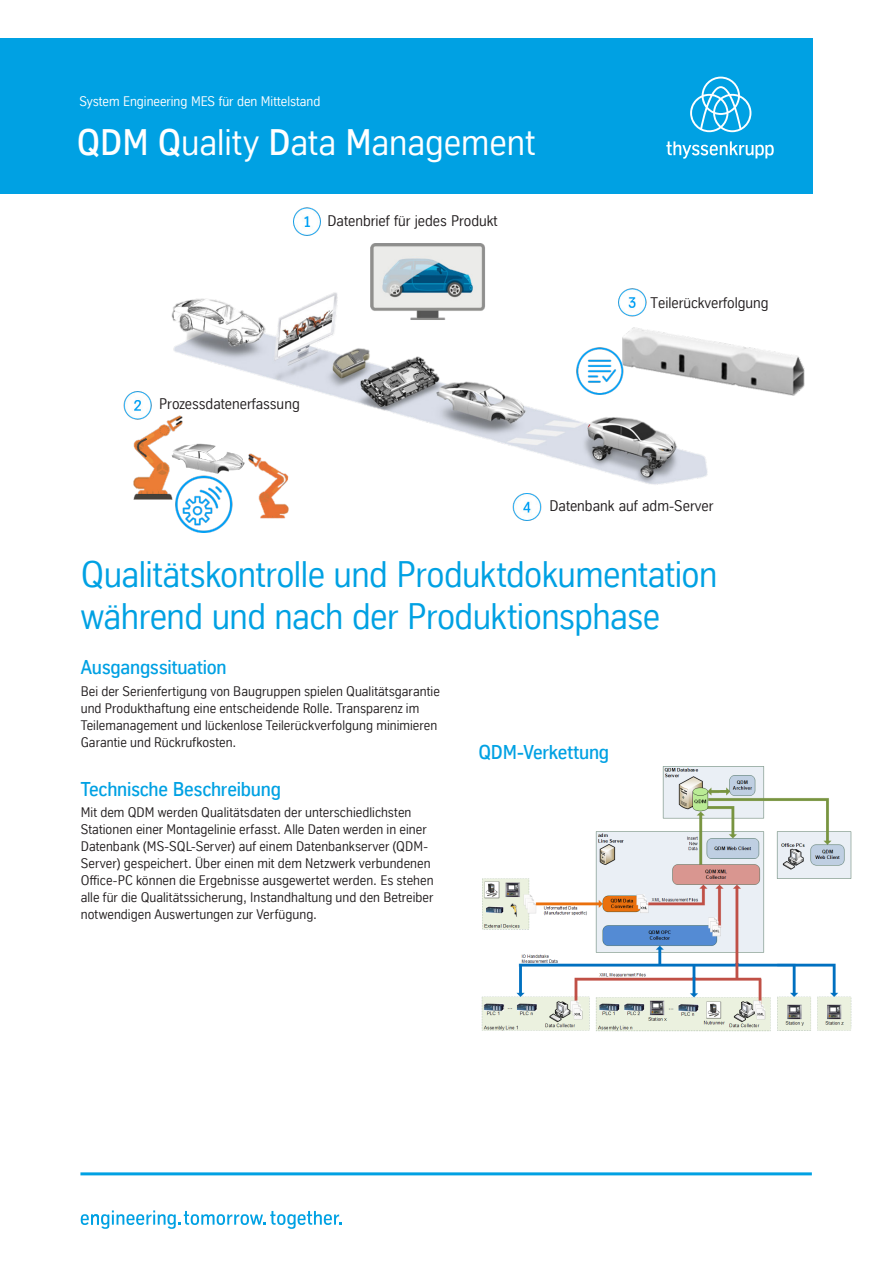
<style>
.page{position:relative;width:893px;height:1263px;background:#fff}
.page>*{position:absolute;margin:0;border:0;box-sizing:border-box;transform-origin:0 0}
.t1{font:36px/42px "TK Type";letter-spacing:-.015em;color:#00a1e3}
.t2{font:36px "TK Type";color:#fff}
.t3{font:500 19.5px "TK Type";letter-spacing:-.01em;color:#00a1e3}
.t4{font:15px "TK Type";color:#231f20}
.t5{font:13.5px/17px "TK Type";letter-spacing:.005em;color:#231f20}
.t6{font:13.5px "TK Type";color:#fff}
.s1{font-weight:500}
</style>
<div class="page">
<img style="left:123px;top:208px;width:682px;height:324px">
<img style="left:481px;top:766px;width:371px;height:266px">
<div style="left:0;top:38px;width:812px;height:155px;background:#00a1e3"></div>
<svg style="left:690px;top:77px;width:61px;height:55px"></svg>
<svg style="left:666px;top:141px;width:108px;height:18px"></svg>
<svg style="left:81px;top:1210px;width:260px;height:19px"></svg>
<hr style="left:80px;top:1172px;width:732px;height:3px;background:#00a1e3">
<p class="t6" style="left:80px;top:94px;width:242px">System Engineering MES für den Mittelstand</p>
<h1 class="t2" style="left:77px;top:122px;width:460px"><span class="s1">QDM Q</span>uality <span class="s1">D</span>ata <span class="s1">M</span>anagement</h1>
<p class="t4" style="left:327px;top:212px;width:172px">Datenbrief für jedes Produkt</p>
<p class="t4" style="left:159px;top:395px;width:142px">Prozessdatenerfassung</p>
<p class="t4" style="left:651px;top:294px;width:120px">Teilerückverfolgung</p>
<p class="t4" style="left:549px;top:497px;width:165px">Datenbank auf adm-Server</p>
<h1 class="t1" style="left:81px;top:554px;width:638px">Qualitätskontrolle und Produktdokumentation während und nach der Produktionsphase</h1>
<h2 class="t3" style="left:81px;top:657px;width:147px">Ausgangssituation</h2>
<p class="t5" style="left:81px;top:682px;width:361px">Bei der Serienfertigung von Baugruppen spielen Qualitätsgarantie und Produkthaftung eine entscheidende Rolle. Transparenz im Teilemanagement und lückenlose Teilerückverfolgung minimieren Garantie und Rückrufkosten.</p>
<h2 class="t3" style="left:81px;top:778px;width:202px">Technische Beschreibung</h2>
<p class="t5" style="left:81px;top:804px;width:354px">Mit dem QDM werden Qualitätsdaten der unterschiedlichsten Stationen einer Montagelinie erfasst. Alle Daten werden in einer Datenbank (MS-SQL-Server) auf einem Datenbankserver (QDM-Server) gespeichert. Über einen mit dem Netzwerk verbundenen Office-PC können die Ergebnisse ausgewertet werden. Es stehen alle für die Qualitätssicherung, Instandhaltung und den Betreiber notwendigen Auswertungen zur Verfügung.</p>
<h2 class="t3" style="left:478px;top:741px;width:132px">QDM-Verkettung</h2>
</div>
